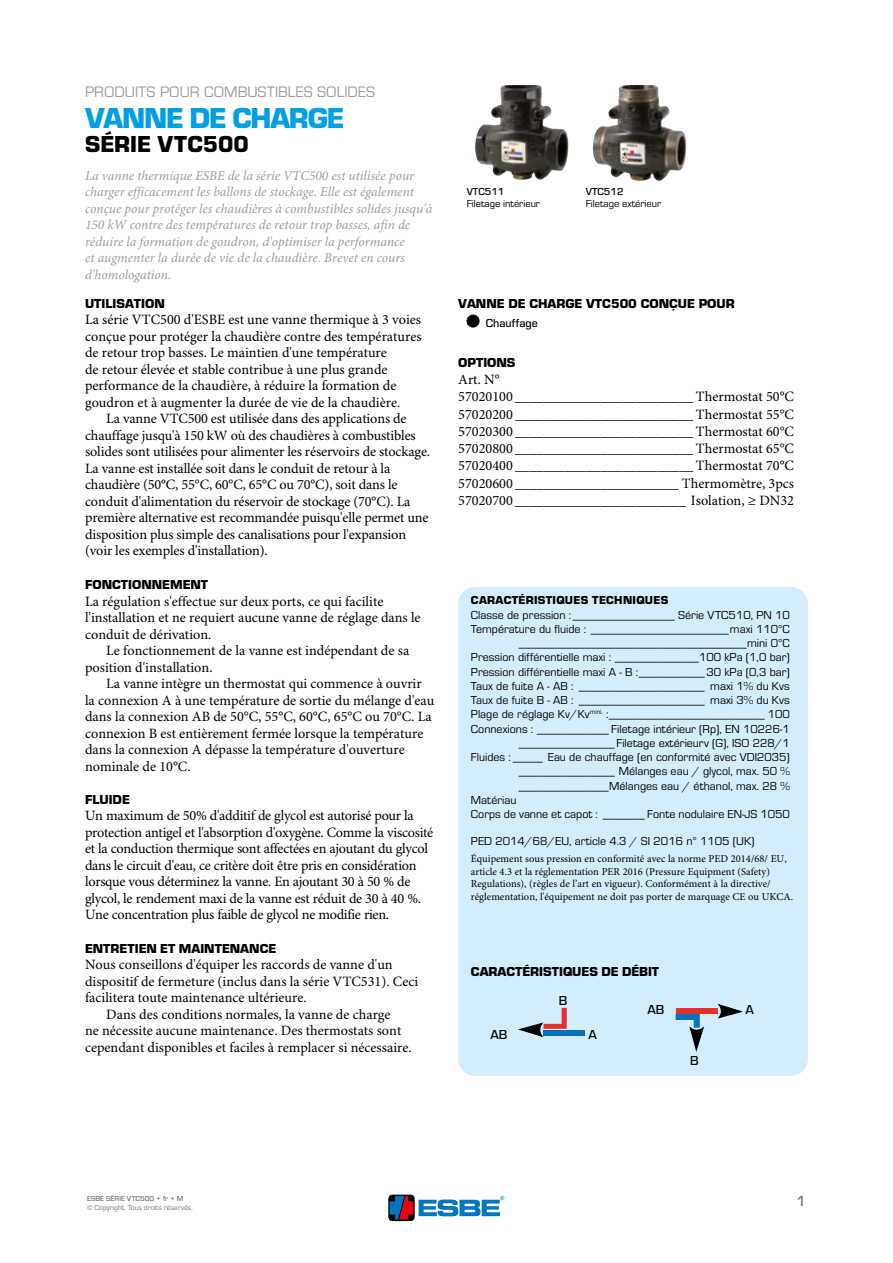
<style>
.page{position:relative;width:893px;height:1263px;background:#fff}
.page>*{position:absolute;margin:0;border:0;box-sizing:border-box;transform-origin:0 0}
.t1{font:700 30px "ESBE Eurostile";letter-spacing:-.04em;color:#009fe3}
.t2{font:700 24px "ESBE Eurostile";color:#000}
.t3{font:15.75px "ESBE Eurostile";color:#9d9d9c}
.t4{font:500 15px "ESBE Eurostile";color:#706f6f}
.t5{font:14.25px/16.5px "Minion Pro";color:#000}
.t6{font:14.25px/16.5px "Minion Pro";letter-spacing:-.02em;color:#000}
.t7{font:italic 13.5px/16.5px "Minion Pro";color:#9d9d9c}
.t8{font:700 13.5px "ESBE Eurostile";color:#000}
.t9{font:500 13.5px "ESBE Eurostile";color:#000}
.t10{font:12px "ESBE Eurostile";color:#000}
.t11{font:700 12px "ESBE Eurostile";letter-spacing:.025em;color:#000}
.t12{font:500 12px "ESBE Eurostile";color:#000}
.t13{font:10.5px/12.6px "Minion Pro";color:#000}
.t14{font:10.5px "ESBE Eurostile";color:#000}
.t15{font:500 10.5px "ESBE Eurostile";color:#000}
.t16{font:7.5px "ESBE Eurostile";color:#706f6f}
.t17{font:500 7.5px "ESBE Eurostile";color:#706f6f}
</style>
<div class="page">
<div style="left:458px;top:587px;width:350px;height:489px;background:#d4edfc;border-radius:17px"></div>
<div style="left:543px;top:1030px;width:42px;height:5px;background:#0072bb"></div>
<svg style="left:518px;top:1008px;width:49px;height:30px"></svg>
<img style="left:495px;top:85px;width:10px;height:22px">
<img style="left:618px;top:85px;width:7px;height:20px">
<div style="left:676px;top:1008px;width:42px;height:5px;background:#e63027"></div>
<svg style="left:716px;top:1004px;width:27px;height:15px"></svg>
<svg style="left:676px;top:1014px;width:28px;height:38px"></svg>
<div style="left:467px;top:315px;width:12px;height:12px;background:#000;border-radius:50%"></div>
<div style="left:467px;top:315px;width:12px;height:12px;border:1px solid #000;border-radius:50%"></div>
<div style="left:389px;top:1195px;width:25px;height:25px;border:1px solid #000;border-radius:4px"></div>
<svg style="left:390px;top:1196px;width:23px;height:24px"></svg>
<svg style="left:419px;top:1196px;width:85px;height:20px"></svg>
<p class="t3" style="left:85px;top:83px;width:292px">PRODUITS POUR COMBUSTIBLES SOLIDES</p>
<h1 class="t1" style="left:85px;top:102px;width:261px">VANNE DE CHARGE</h1>
<h2 class="t2" style="left:85px;top:131px;width:165px">SÉRIE VTC500</h2>
<p class="t7" style="left:85px;top:168px;width:349px">La vanne thermique ESBE de la série VTC500 est utilisée pour charger efficacement les ballons de stockage. Elle est également conçue pour protéger les chaudières à combustibles solides jusqu'à 150 kW contre des températures de retour trop basses, afin de réduire la formation de goudron, d'optimiser la performance<br>et augmenter la durée de vie de la chaudière. Brevet en cours d'homologation.</p>
<p class="t8" style="left:85px;top:296px;width:81px">UTILISATION</p>
<p class="t5" style="left:85px;top:312px;width:338px">La série VTC500 d'ESBE est une vanne thermique à 3 voies conçue pour protéger la chaudière contre des températures de retour trop basses. Le maintien d'une température<br>de retour élevée et stable contribue à une plus grande performance de la chaudière, à réduire la formation de goudron et à augmenter la durée de vie de la chaudière.</p>
<p class="t5" style="left:85px;top:411px;width:347px;text-indent:21px">La vanne VTC500 est utilisée dans des applications de chauffage jusqu'à 150 kW où des chaudières à combustibles solides sont utilisées pour alimenter les réservoirs de stockage.<br>La vanne est installée soit dans le conduit de retour à la chaudière (50°C, 55°C, 60°C, 65°C ou 70°C), soit dans le conduit d'alimentation du réservoir de stockage (70°C). La première alternative est recommandée puisqu'elle permet une disposition plus simple des canalisations pour l'expansion (voir les exemples d'installation).</p>
<p class="t8" style="left:85px;top:577px;width:125px">FONCTIONNEMENT</p>
<p class="t5" style="left:85px;top:593px;width:337px">La régulation s'effectue sur deux ports, ce qui facilite l'installation et ne requiert aucune vanne de réglage dans le conduit de dérivation.</p>
<p class="t5" style="left:85px;top:643px;width:326px;text-indent:21px">Le fonctionnement de la vanne est indépendant de sa position d'installation.</p>
<p class="t5" style="left:85px;top:676px;width:351px;text-indent:21px">La vanne intègre un thermostat qui commence à ouvrir la connexion A à une température de sortie du mélange d'eau dans la connexion AB de 50°C, 55°C, 60°C, 65°C ou 70°C. La connexion B est entièrement fermée lorsque la température dans la connexion A dépasse la température d'ouverture nominale de 10°C.</p>
<p class="t8" style="left:85px;top:792px;width:46px">FLUIDE</p>
<p class="t6" style="left:85px;top:808px;width:350px">Un maximum de 50% d'additif de glycol est autorisé pour la protection antigel et l'absorption d'oxygène. Comme la viscosité et la conduction thermique sont affectées en ajoutant du glycol dans le circuit d'eau, ce critère doit être pris en considération lorsque vous déterminez la vanne. En ajoutant 30 à 50 % de glycol, le rendement maxi de la vanne est réduit de 30 à 40 %.<br>Une concentration plus faible de glycol ne modifie rien.</p>
<p class="t8" style="left:85px;top:941px;width:193px">ENTRETIEN ET MAINTENANCE</p>
<p class="t5" style="left:85px;top:957px;width:309px">Nous conseillons d'équiper les raccords de vanne d'un</p>
<p class="t5" style="left:85px;top:974px;width:335px">dispositif de fermeture (inclus dans la série VTC531). Ceci</p>
<p class="t5" style="left:85px;top:990px;width:223px">facilitera toute maintenance ultérieure.</p>
<p class="t5" style="left:106px;top:1007px;width:286px">Dans des conditions normales, la vanne de charge</p>
<p class="t5" style="left:85px;top:1023px;width:318px">ne nécessite aucune maintenance. Des thermostats sont</p>
<p class="t5" style="left:85px;top:1040px;width:328px">cependant disponibles et faciles à remplacer si nécessaire.</p>
<p class="t15" style="left:467px;top:186px;width:39px">VTC511</p>
<p class="t15" style="left:586px;top:186px;width:39px">VTC512</p>
<p class="t14" style="left:467px;top:198px;width:75px">Filetage intérieur</p>
<p class="t14" style="left:586px;top:198px;width:77px">Filetage extérieur</p>
<p class="t8" style="left:458px;top:296px;width:278px">VANNE DE CHARGE VTC500 CONÇUE POUR</p>
<p class="t12" style="left:486px;top:317px;width:53px">Chauffage</p>
<p class="t8" style="left:458px;top:355px;width:59px">OPTIONS</p>
<p class="t5" style="left:458px;top:371px;width:337px;line-height:17.2px">Art. N°<br>57020100 _________________________ Thermostat 50°C 57020200 _________________________ Thermostat 55°C 57020300 _________________________ Thermostat 60°C 57020800 _________________________ Thermostat 65°C 57020400 _________________________ Thermostat 70°C 57020600 _______________________ Thermomètre, 3pcs 57020700 ________________________ Isolation, ≥ DN32</p>
<p class="t11" style="left:471px;top:594px;width:199px">CARACTÉRISTIQUES TECHNIQUES</p>
<p class="t10" style="left:471px;top:608px;width:320px">Classe de pression : _________________ Série VTC510, PN 10</p>
<p class="t10" style="left:471px;top:622px;width:320px">Température du fluide : _______________________maxi 110°C</p>
<p class="t10" style="left:519px;top:637px;width:272px">______________________________________mini 0°C</p>
<p class="t10" style="left:471px;top:651px;width:320px">Pression différentielle maxi : ______________100 kPa (1,0 bar)</p>
<p class="t10" style="left:471px;top:665px;width:320px">Pression différentielle maxi A - B :___________30 kPa (0,3 bar)</p>
<p class="t10" style="left:471px;top:679px;width:320px">Taux de fuite A - AB : _____________________ maxi 1% du Kvs</p>
<p class="t10" style="left:471px;top:694px;width:320px">Taux de fuite B - AB : _____________________ maxi 3% du Kvs</p>
<p class="t10" style="left:471px;top:708px;width:320px">Plage de réglage Kv/Kv<sup>mini.</sup> :__________________________ 100</p>
<p class="t10" style="left:471px;top:722px;width:320px">Connexions : ____________ Filetage intérieur (Rp), EN 10226-1</p>
<p class="t10" style="left:519px;top:736px;width:272px">________________Filetage extérieurv (G), ISO 228/1</p>
<p class="t10" style="left:471px;top:751px;width:320px">Fluides : _____ Eau de chauffage (en conformité avec VDI2035)</p>
<p class="t10" style="left:519px;top:765px;width:272px">________________ Mélanges eau / glycol, max. 50 %</p>
<p class="t10" style="left:519px;top:779px;width:272px">_______________Mélanges eau / éthanol, max. 28 %</p>
<p class="t10" style="left:471px;top:793px;width:47px">Matériau</p>
<p class="t10" style="left:471px;top:808px;width:320px">Corps de vanne et capot : _______ Fonte nodulaire EN-JS 1050</p>
<p class="t10" style="left:471px;top:835px;width:285px">PED 2014/68/EU, article 4.3 / SI 2016 n° 1105 (UK)</p>
<p class="t13" style="left:471px;top:853px;width:324px">Équipement sous pression en conformité avec la norme PED 2014/68/ EU, article 4.3 et la réglementation PER 2016 (Pressure Equipment (Safety)<br>Regulations), (règles de l’art en vigueur). Conformément à la directive/ réglementation, l'équipement ne doit pas porter de marquage CE ou UKCA.</p>
<p class="t8" style="left:471px;top:964px;width:190px">CARACTÉRISTIQUES DE DÉBIT</p>
<p class="t9" style="left:559px;top:993px;width:10px">B</p>
<p class="t9" style="left:490px;top:1027px;width:18px">AB</p>
<p class="t9" style="left:589px;top:1027px;width:10px">A</p>
<p class="t9" style="left:647px;top:1002px;width:18px">AB</p>
<p class="t9" style="left:745px;top:1002px;width:10px">A</p>
<p class="t9" style="left:690px;top:1053px;width:10px">B</p>
<p class="t17" style="left:87px;top:1194px;width:98px">ESBE SÉRIE VTC500 • fr • M</p>
<p class="t16" style="left:87px;top:1203px;width:107px">© Copyright. Tous droits réservés.</p>
<p class="t4" style="left:796px;top:1193px;width:11px">1</p>
</div>
